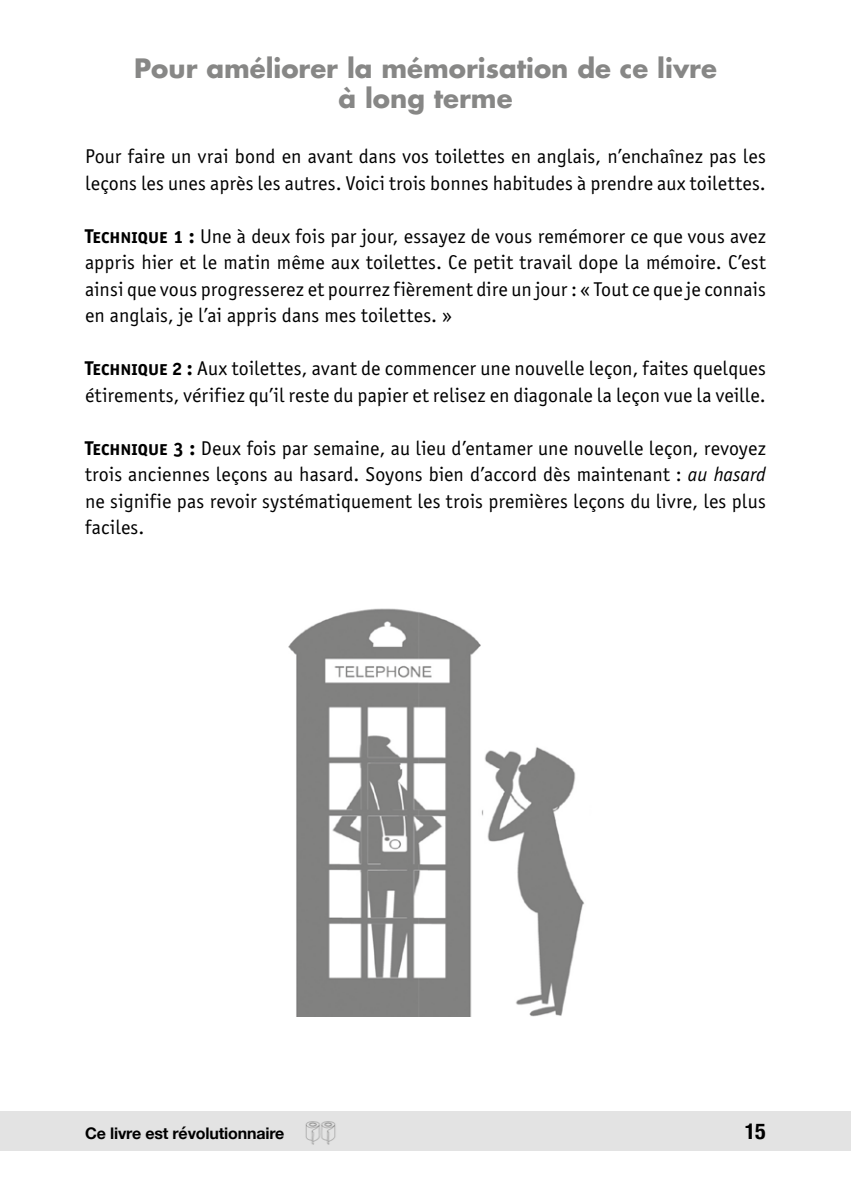
<style>
.page{position:relative;width:851px;height:1191px;background:#fff}
.page>*{position:absolute;margin:0;border:0;box-sizing:border-box;transform-origin:0 0}
.t1{font:700 26px/30px "Futura LT Pro";color:#878786;text-align:center}
.t2{font:700 condensed 22px "Helvetica Neue";color:#000}
.t3{font:20px/26.4px "Officina Sans ITC Pro";letter-spacing:.005em;color:#000}
.t4{font:700 16px "Helvetica Neue";letter-spacing:-.01em;color:#000}
.s1{font-weight:700}
.s2{font-style:italic}
</style>
<div class="page">
<div style="left:0;top:1111px;width:850px;height:40px;background:#e3e3e3"></div>
<img style="left:306px;top:1121px;width:30px;height:24px">
<img style="left:288px;top:608px;width:297px;height:408px">
<h1 class="t1" style="left:134px;top:53px;width:584px">Pour améliorer la mémorisation de ce livre à long terme</h1>
<p class="t3" style="left:85px;top:143px;width:682px">Pour faire un vrai bond en avant dans vos toilettes en anglais, n’enchaînez pas les leçons les unes après les autres. Voici trois bonnes habitudes à prendre aux toilettes.</p>
<p class="t3" style="left:85px;top:222px;width:682px;text-align:justify"><span class="s1">Technique 1 :</span> Une à deux fois par jour, essayez de vous remémorer ce que vous avez appris hier et le matin même aux toilettes. Ce petit travail dope la mémoire. C’est ainsi que vous progresserez et pourrez fièrement dire un jour : « Tout ce que je connais en anglais, je l’ai appris dans mes toilettes. »</p>
<p class="t3" style="left:85px;top:355px;width:682px"><span class="s1">Technique 2 :</span> Aux toilettes, avant de commencer une nouvelle leçon, faites quelques étirements, vérifiez qu’il reste du papier et relisez en diagonale la leçon vue la veille.</p>
<p class="t3" style="left:85px;top:434px;width:682px;text-align:justify"><span class="s1">Technique 3 :</span> Deux fois par semaine, au lieu d’entamer une nouvelle leçon, revoyez trois anciennes leçons au hasard. Soyons bien d’accord dès maintenant : <span class="s2">au hasard </span>ne signifie pas revoir systématiquement les trois premières leçons du livre, les plus faciles.</p>
<p class="t4" style="left:85px;top:1121px;width:201px">Ce livre est révolutionnaire</p>
<p class="t2" style="left:744px;top:1113px;width:23px">15</p>
</div>
